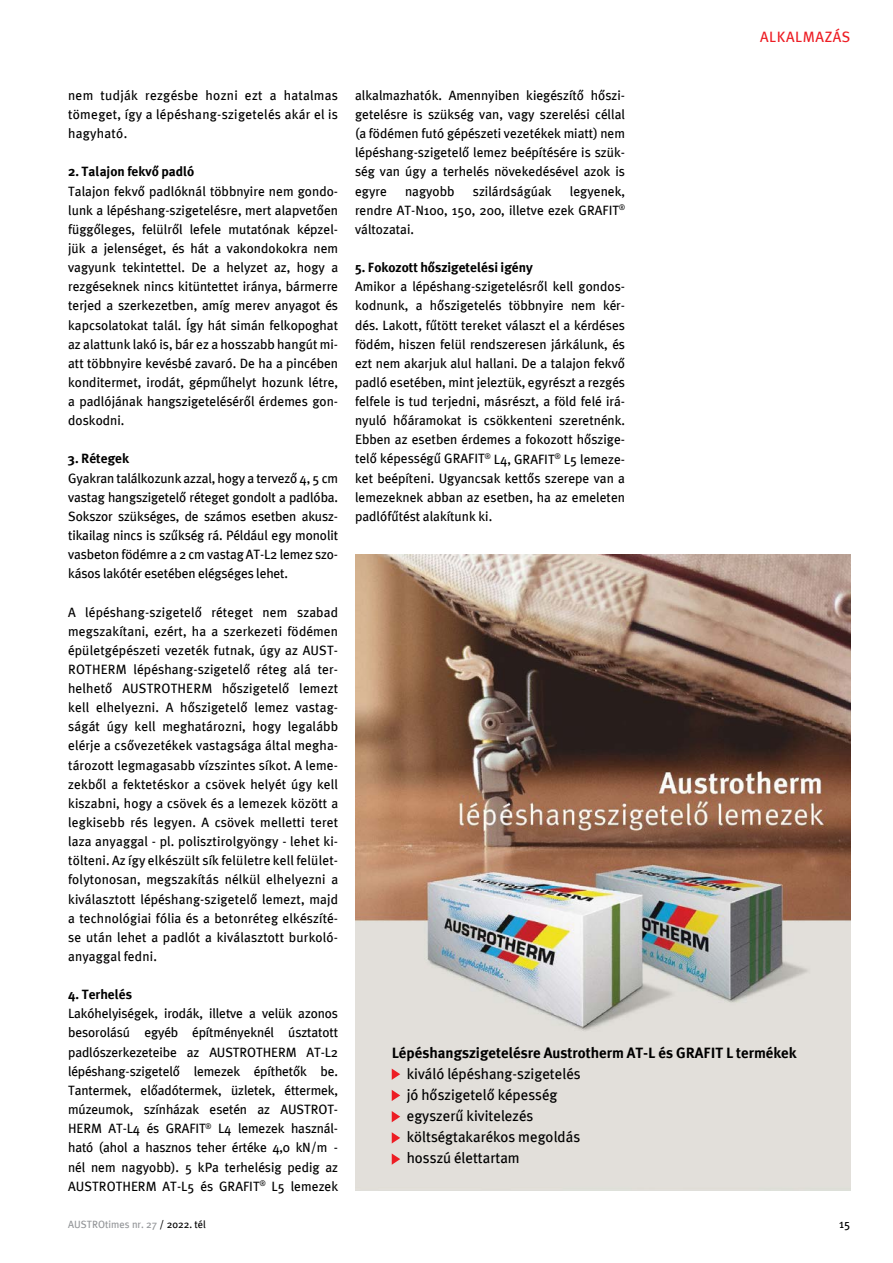
<style>
.page{position:relative;width:893px;height:1263px;background:#fff}
.page>*{position:absolute;margin:0;border:0;box-sizing:border-box;transform-origin:0 0}
.t1{font:15px/21px "Meta Plus Book magyar";color:#000}
.t2{font:15px "Meta Plus Bold magyar";color:#000}
.t3{font:15px "Meta Plus Book magyar";letter-spacing:.04em;color:#ed1d24}
.t4{font:13.5px/19.2px "Meta Plus Book magyar";color:#000;text-align:justify}
.t5{font:13.5px "Meta Plus Bold magyar";color:#000}
.t6{font:12px "Meta Plus Book magyar";color:#000}
.t7{font:10.5px "Meta Plus Book magyar";color:#939598}
.s1{color:#000}
</style>
<div class="page">
<img style="left:355px;top:555px;width:495px;height:636px">
<svg style="left:392px;top:1068px;width:8px;height:12px"></svg>
<svg style="left:392px;top:1090px;width:8px;height:11px"></svg>
<svg style="left:392px;top:1111px;width:8px;height:11px"></svg>
<svg style="left:392px;top:1132px;width:8px;height:11px"></svg>
<svg style="left:392px;top:1153px;width:8px;height:12px"></svg>
<p class="t3" style="left:760px;top:27px;width:92px">ALKALMAZÁS</p>
<p class="t4" style="left:68px;top:85px;width:272px">nem tudják rezgésbe hozni ezt a hatalmas tömeget, így a lépéshang-szigetelés akár el is hagyható.</p>
<p class="t5" style="left:68px;top:163px;width:128px">2. Talajon fekvő padló</p>
<p class="t4" style="left:68px;top:181px;width:272px">Talajon fekvő padlóknál többnyire nem gondo&shy;lunk a lépéshang-szigetelésre, mert alapvetően függőleges, felülről lefele mutatónak képzel&shy;jük a jelenséget, és hát a vakondokokra nem vagyunk tekintettel. De a helyzet az, hogy a rezgéseknek nincs kitüntettet iránya, bármerre terjed a szerkezetben, amíg merev anyagot és kapcsolatokat talál. Így hát simán felkopoghat az alattunk lakó is, bár ez a hosszabb hangút mi&shy;att többnyire kevésbé zavaró. De ha a pincében konditermet, irodát, gépműhelyt hozunk létre, a padlójának hangszigeteléséről érdemes gon&shy;doskodni.</p>
<p class="t5" style="left:68px;top:450px;width:62px">3. Rétegek</p>
<p class="t4" style="left:68px;top:468px;width:272px">Gyakran találkozunk azzal, hogy a tervező 4, 5 cm vastag hangszigetelő réteget gondolt a padlóba.<br>Sokszor szükséges, de számos esetben akusz&shy;tikailag nincs is szűkség rá. Például egy monolit vasbeton födémre a 2 cm vastag AT-L2 lemez szo&shy;kásos lakótér esetében elégséges lehet.</p>
<p class="t4" style="left:68px;top:602px;width:272px">A lépéshang-szigetelő réteget nem szabad megszakítani, ezért, ha a szerkezeti födémen épületgépészeti vezeték futnak, úgy az AUST-ROTHERM lépéshang-szigetelő réteg alá ter&shy;helhető AUSTROTHERM hőszigetelő lemezt kell elhelyezni. A hőszigetelő lemez vastag&shy;ságát úgy kell meghatározni, hogy legalább elérje a csővezetékek vastagsága által megha&shy;tározott legmagasabb vízszintes síkot. A leme&shy;zekből a fektetéskor a csövek helyét úgy kell kiszabni, hogy a csövek és a lemezek között a legkisebb rés legyen. A csövek melletti teret laza anyaggal - pl. polisztirolgyöngy - lehet ki&shy;tölteni. Az így elkészült sík felületre kell felület&shy;folytonosan, megszakítás nélkül elhelyezni a kiválasztott lépéshang-szigetelő lemezt, majd a technológiai fólia és a betonréteg elkészíté&shy;se után lehet a padlót a kiválasztott burkoló&shy;anyaggal fedni.</p>
<p class="t5" style="left:68px;top:986px;width:65px">4. Terhelés</p>
<p class="t4" style="left:68px;top:1004px;width:272px">Lakóhelyiségek, irodák, illetve a velük azonos besorolású egyéb építményeknél úsztatott padlószerkezeteibe az AUSTROTHERM AT-L2 lépéshang-szigetelő lemezek építhetők be.<br>Tantermek, előadótermek, üzletek, éttermek, múzeumok, színházak esetén az AUSTROT-HERM AT-L4 és GRAFIT<sup>®</sup> L4 lemezek használ&shy;ható (ahol a hasznos teher értéke 4,0 kN/m²- nél nem nagyobb). 5 kPa terhelésig pedig az AUSTROTHERM AT-L5 és GRAFIT<sup>®</sup> L5 lemezek</p>
<p class="t4" style="left:355px;top:85px;width:272px">alkalmazhatók. Amennyiben kiegészítő hőszi&shy;getelésre is szükség van, vagy szerelési céllal (a födémen futó gépészeti vezetékek miatt) nem lépéshang-szigetelő lemez beépítésére is szük&shy;ség van úgy a terhelés növekedésével azok is egyre</p>
<p class="t4" style="left:405px;top:181px;width:51px">nagyobb</p>
<p class="t4" style="left:473px;top:181px;width:80px">szilárdságúak</p>
<p class="t4" style="left:355px;top:181px;width:272px;text-indent:215px">legyenek, rendre AT-N100, 150, 200, illetve ezek GRAFIT<sup>® </sup>változatai.</p>
<p class="t5" style="left:355px;top:259px;width:179px">5. Fokozott hőszigetelési igény</p>
<p class="t4" style="left:355px;top:277px;width:272px">Amikor a lépéshang-szigetelésről kell gondos&shy;kodnunk, a hőszigetelés többnyire nem kér&shy;dés. Lakott, fűtött tereket választ el a kérdéses födém, hiszen felül rendszeresen járkálunk, és ezt nem akarjuk alul hallani. De a talajon fekvő padló esetében, mint jeleztük, egyrészt a rezgés felfele is tud terjedni, másrészt, a föld felé irá&shy;nyuló hőáramokat is csökkenteni szeretnénk.<br>Ebben az esetben érdemes a fokozott hőszige&shy;telő képességű GRAFIT<sup>®</sup> L4, GRAFIT<sup>®</sup> L5 lemeze&shy;ket beépíteni. Ugyancsak kettős szerepe van a lemezeknek abban az esetben, ha az emeleten padlófűtést alakítunk ki.</p>
<p class="t2" style="left:392px;top:1043px;width:406px">Lépéshangszigetelésre Austrotherm AT-L és GRAFIT L termékek</p>
<p class="t1" style="left:392px;top:1063px;width:190px">· kiváló lépéshang-szigetelés · jó hőszigetelő képesség<br>· egyszerű kivitelezés<br>· költségtakarékos megoldás · hosszú élettartam</p>
<p class="t7" style="left:68px;top:1218px;width:139px">AUSTROtimes nr. 27 <span class="s1">/ 2022. tél</span></p>
<p class="t6" style="left:839px;top:1217px;width:13px">15</p>
</div>
